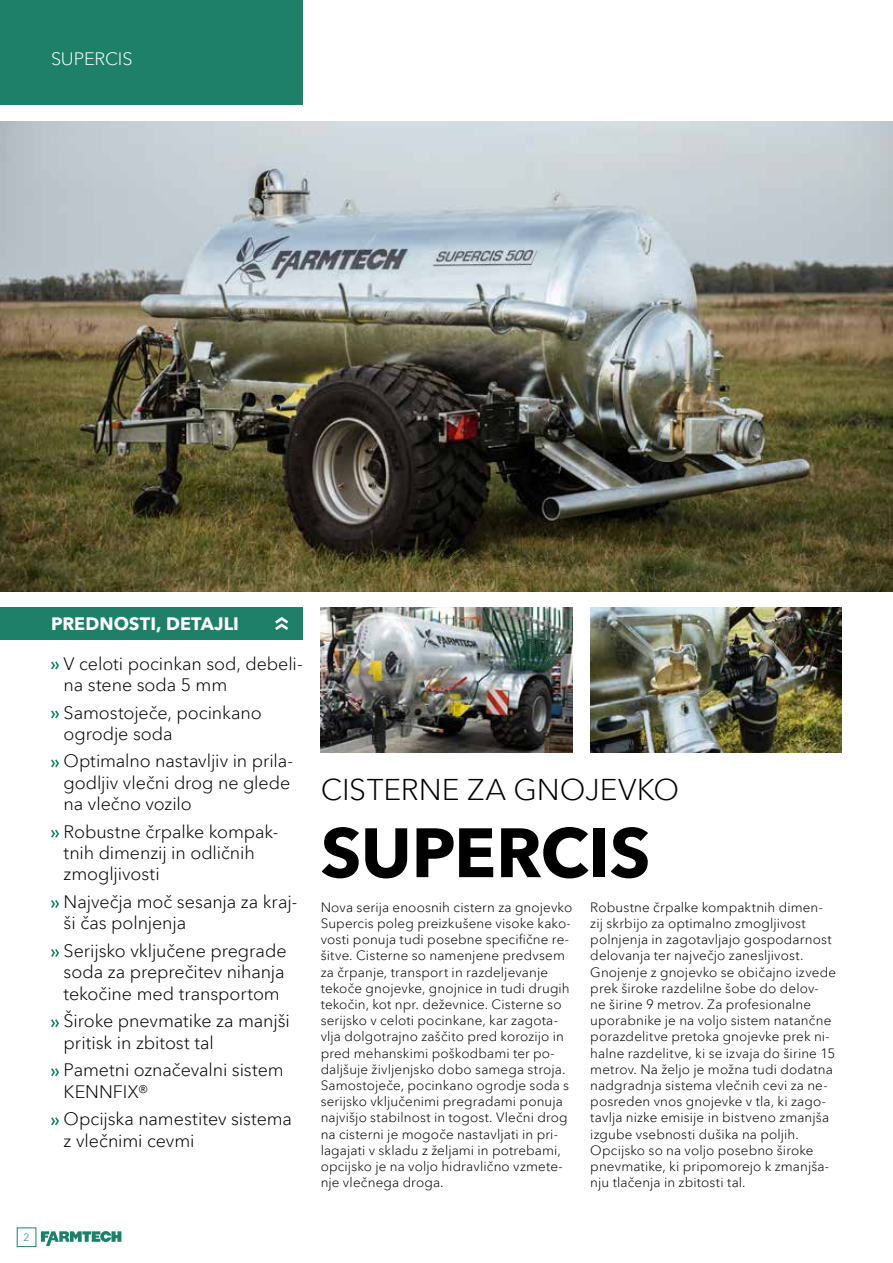
<style>
.page{position:relative;width:893px;height:1263px;background:#fff}
.page>*{position:absolute;margin:0;border:0;box-sizing:border-box;transform-origin:0 0}
.t1{font:700 69px "Avenir Next LT Pro";letter-spacing:-.005em;color:#000}
.t2{font:300 30px "Avenir Next LT Pro";color:#000}
.t3{font:300 18px/21.3px "Avenir Next LT Pro";letter-spacing:-.005em;color:#000}
.t4{font:700 18px "Avenir Next LT Pro";letter-spacing:.005em;color:#fff}
.t5{font:300 18px "Avenir Next LT Pro";letter-spacing:-.01em;color:#fff}
.t6{font:300 13.5px/16.2px "Avenir Next LT Pro";letter-spacing:.01em;color:#000}
.t7{font:300 10.5px "Avenir Next LT Pro";color:#1f806a}
</style>
<div class="page">
<div style="left:0;top:0;width:303px;height:105px;background:#1f806a"></div>
<svg style="left:41px;top:1231px;width:80px;height:15px"></svg>
<div style="left:17px;top:1228px;width:19px;height:19px;border:1px solid #1f806a"></div>
<img style="left:321px;top:607px;width:251px;height:146px">
<img style="left:590px;top:607px;width:252px;height:146px">
<svg style="left:51px;top:661px;width:8px;height:8px"></svg>
<svg style="left:51px;top:710px;width:8px;height:8px"></svg>
<svg style="left:51px;top:759px;width:8px;height:8px"></svg>
<svg style="left:51px;top:830px;width:8px;height:8px"></svg>
<svg style="left:51px;top:900px;width:8px;height:8px"></svg>
<svg style="left:51px;top:949px;width:8px;height:8px"></svg>
<svg style="left:51px;top:1019px;width:8px;height:8px"></svg>
<svg style="left:51px;top:1068px;width:8px;height:8px"></svg>
<svg style="left:51px;top:1117px;width:8px;height:8px"></svg>
<div style="left:0;top:607px;width:303px;height:33px;background:#1f806a"></div>
<svg style="left:275px;top:617px;width:13px;height:13px"></svg>
<img style="left:0;top:121px;width:893px;height:470px">
<h3 class="t5" style="left:51px;top:48px;width:83px">SUPERCIS</h3>
<p class="t7" style="left:24px;top:1231px;width:8px">2</p>
<h3 class="t4" style="left:51px;top:613px;width:189px">PREDNOSTI, DETAJLI</h3>
<h3 class="t3" style="left:64px;top:653px;width:241px">V celoti pocinkan sod, debeli&shy;na stene soda 5 mm</h3>
<h3 class="t3" style="left:64px;top:702px;width:199px">Samostoječe, pocinkano ogrodje soda</h3>
<h3 class="t3" style="left:64px;top:750px;width:231px">Optimalno nastavljiv in prila&shy;godljiv vlečni drog ne glede na vlečno vozilo</h3>
<h3 class="t3" style="left:64px;top:821px;width:216px">Robustne črpalke kompak&shy;tnih dimenzij in odličnih zmogljivosti</h3>
<h3 class="t3" style="left:64px;top:891px;width:235px">Največja moč sesanja za kraj&shy;ši čas polnjenja</h3>
<h3 class="t3" style="left:64px;top:940px;width:224px;text-align:justify">Serijsko vključene pregrade soda za preprečitev nihanja tekočine med transportom</h3>
<h3 class="t3" style="left:64px;top:1010px;width:228px">Široke pnevmatike za manjši pritisk in zbitost tal</h3>
<h3 class="t3" style="left:64px;top:1059px;width:222px">Pametni označevalni sistem<br>KENNFIX®</h3>
<h3 class="t3" style="left:64px;top:1108px;width:230px">Opcijska namestitev sistema z vlečnimi cevmi</h3>
<h2 class="t2" style="left:321px;top:772px;width:360px">CISTERNE ZA GNOJEVKO</h2>
<h1 class="t1" style="left:321px;top:811px;width:331px">SUPERCIS</h1>
<p class="t6" style="left:321px;top:899px;width:253px">Nova serija enoosnih cistern za gnojevko Supercis poleg preizkušene visoke kako&shy;vosti ponuja tudi posebne specifične re&shy;šitve. Cisterne so namenjene predvsem za črpanje, transport in razdeljevanje tekoče gnojevke, gnojnice in tudi drugih tekočin, kot npr. deževnice. Cisterne so serijsko v celoti pocinkane, kar zagota&shy;vlja dolgotrajno zaščito pred korozijo in pred mehanskimi poškodbami ter po&shy;daljšuje življenjsko dobo samega stroja.<br>Samostoječe, pocinkano ogrodje soda s serijsko vključenimi pregradami ponuja najvišjo stabilnost in togost. Vlečni drog na cisterni je mogoče nastavljati in pri&shy;lagajati v skladu z željami in potrebami, opcijsko je na voljo hidravlično vzmete&shy;nje vlečnega droga.</p>
<p class="t6" style="left:590px;top:899px;width:247px">Robustne črpalke kompaktnih dimen&shy;zij skrbijo za optimalno zmogljivost polnjenja in zagotavljajo gospodarnost delovanja ter največjo zanesljivost.<br>Gnojenje z gnojevko se običajno izvede prek široke razdelilne šobe do delov&shy;ne širine 9 metrov. Za profesionalne uporabnike je na voljo sistem natančne porazdelitve pretoka gnojevke prek ni&shy;halne razdelitve, ki se izvaja do širine 15 metrov. Na željo je možna tudi dodatna nadgradnja sistema vlečnih cevi za ne&shy;posreden vnos gnojevke v tla, ki zago&shy;tavlja nizke emisije in bistveno zmanjša izgube vsebnosti dušika na poljih.<br>Opcijsko so na voljo posebno široke pnevmatike, ki pripomorejo k zmanjša&shy;nju tlačenja in zbitosti tal.</p>
</div>
